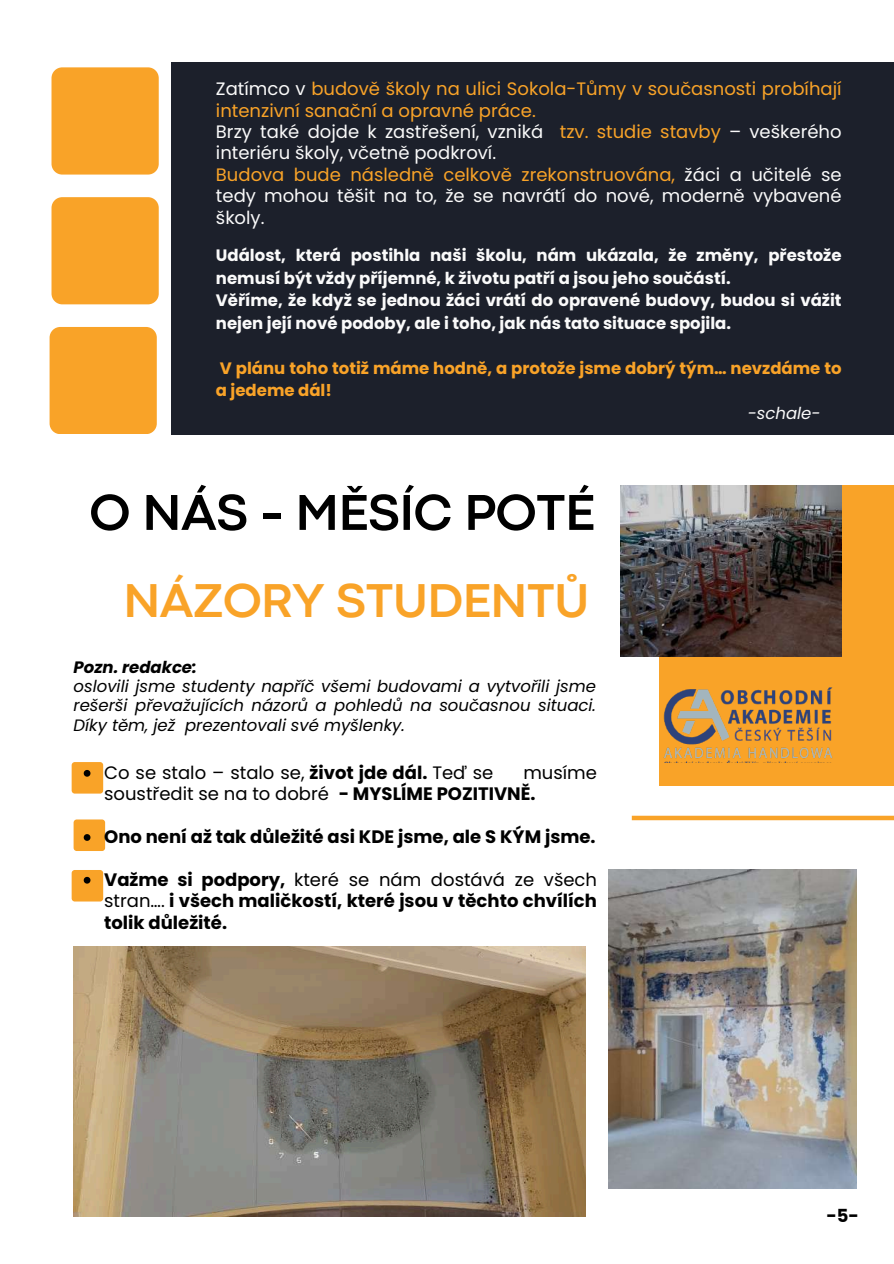
<style>
.page{position:relative;width:894px;height:1264px;background:#fff}
.page>*{position:absolute;margin:0;border:0;box-sizing:border-box;transform-origin:0 0}
.t1{font:700 52.5px "Codec Pro";letter-spacing:-.01em;color:#000}
.t2{font:700 49.5px "Codec Pro";letter-spacing:-.005em;color:#f9a328}
.t3{font:18px/21.3px "Poppins";color:#fafafa}
.t4{font:700 18px/21.3px "Poppins";color:#000;text-align:justify}
.t5{font:18px/21.3px "Poppins";color:#000}
.t6{font:700 16.5px/22.5px "Poppins";color:#fafafa}
.t7{font:italic 16.5px/19.2px "Poppins";color:#000;text-align:justify}
.t8{font:700 16.5px/22.5px "Poppins";color:#f9a328}
.t9{font:italic 700 16.5px "Poppins";color:#000}
.t10{font:italic 16.5px "Poppins";color:#fafafa}
.s1{color:#f9a328}
.s2{font-weight:700}
.s3{font-weight:400}
</style>
<div class="page">
<div style="left:659px;top:485px;width:234px;height:301px;background:#f9a328"></div>
<div style="left:171px;top:62px;width:722px;height:372px;background:#1c202b"></div>
<img style="left:74px;top:946px;width:511px;height:270px">
<div style="left:74px;top:819px;width:31px;height:32px;background:#f9a328;border-radius:3px"></div>
<div style="left:72px;top:762px;width:31px;height:31px;background:#f9a328;border-radius:3px"></div>
<div style="left:72px;top:870px;width:31px;height:31px;background:#f9a328;border-radius:3px"></div>
<img style="left:608px;top:870px;width:248px;height:318px">
<svg style="left:84px;top:770px;width:6px;height:6px"></svg>
<svg style="left:84px;top:834px;width:6px;height:6px"></svg>
<svg style="left:84px;top:876px;width:6px;height:7px"></svg>
<div style="left:631px;top:815px;width:262px;height:5px;background:#f9a328"></div>
<img style="left:663px;top:687px;width:170px;height:75px">
<img style="left:620px;top:485px;width:221px;height:171px">
<div style="left:51px;top:67px;width:107px;height:107px;background:#f9a328;border-radius:11px"></div>
<div style="left:51px;top:197px;width:107px;height:107px;background:#f9a328;border-radius:11px"></div>
<div style="left:50px;top:327px;width:106px;height:107px;background:#f9a328;border-radius:11px"></div>
<p class="t3" style="left:216px;top:78px;width:627px">Zatímco v <span class="s1">budově školy na ulici Sokola-Tůmy v současnosti probíhají intenzivní sanační a opravné práce.<br></span>Brzy také dojde k zastřešení, vzniká <span class="s1">tzv. studie stavby</span> – veškerého interiéru školy, včetně podkroví.<br><span class="s1">Budova bude následně celkově zrekonstruována,</span> žáci a učitelé se tedy mohou těšit na to, že se navrátí do nové, moderně vybavené školy.</p>
<p class="t6" style="left:216px;top:244px;width:627px">Událost, která postihla naši školu, nám ukázala, že změny, přestože nemusí být vždy příjemné, k životu patří a jsou jeho součástí.<br>Věříme, že když se jednou žáci vrátí do opravené budovy, budou si vážit nejen její nové podoby, ale i toho, jak nás tato situace spojila.</p>
<p class="t8" style="left:216px;top:357px;width:627px">V plánu toho totiž máme hodně, a protože jsme dobrý tým… nevzdáme to a jedeme dál!</p>
<p class="t10" style="left:747px;top:401px;width:74px">-schale-</p>
<h1 class="t1" style="left:89px;top:494px;width:507px">O NÁS - MĚSÍC POTÉ</h1>
<h2 class="t2" style="left:123px;top:582px;width:467px">NÁZORY STUDENTŮ</h2>
<p class="t9" style="left:74px;top:655px;width:125px">Pozn. redakce:</p>
<p class="t7" style="left:74px;top:677px;width:524px">oslovili jsme studenty napříč všemi budovami a vytvořili jsme rešerši převažujících názorů a pohledů na současnou situaci.<br>Díky těm, jež prezentovali své myšlenky.</p>
<p class="t5" style="left:104px;top:762px;width:390px">Co se stalo – stalo se, <span class="s2">život jde dál.</span> Teď se</p>
<p class="t5" style="left:104px;top:762px;width:494px;text-indent:419px">musíme soustředit se na to dobré <span class="s2">- MYSLÍME POZITIVNĚ.</span></p>
<p class="t4" style="left:104px;top:826px;width:493px">Ono není až tak důležité asi KDE jsme, ale S KÝM jsme.</p>
<p class="t4" style="left:104px;top:868px;width:494px">Važme si podpory, <span class="s3">které se nám dostává ze všech stran….</span> i všech maličkostí, které jsou v těchto chvílích tolik důležité.</p>
<p class="t4" style="left:826px;top:1204px;width:34px">-5-</p>
</div>
